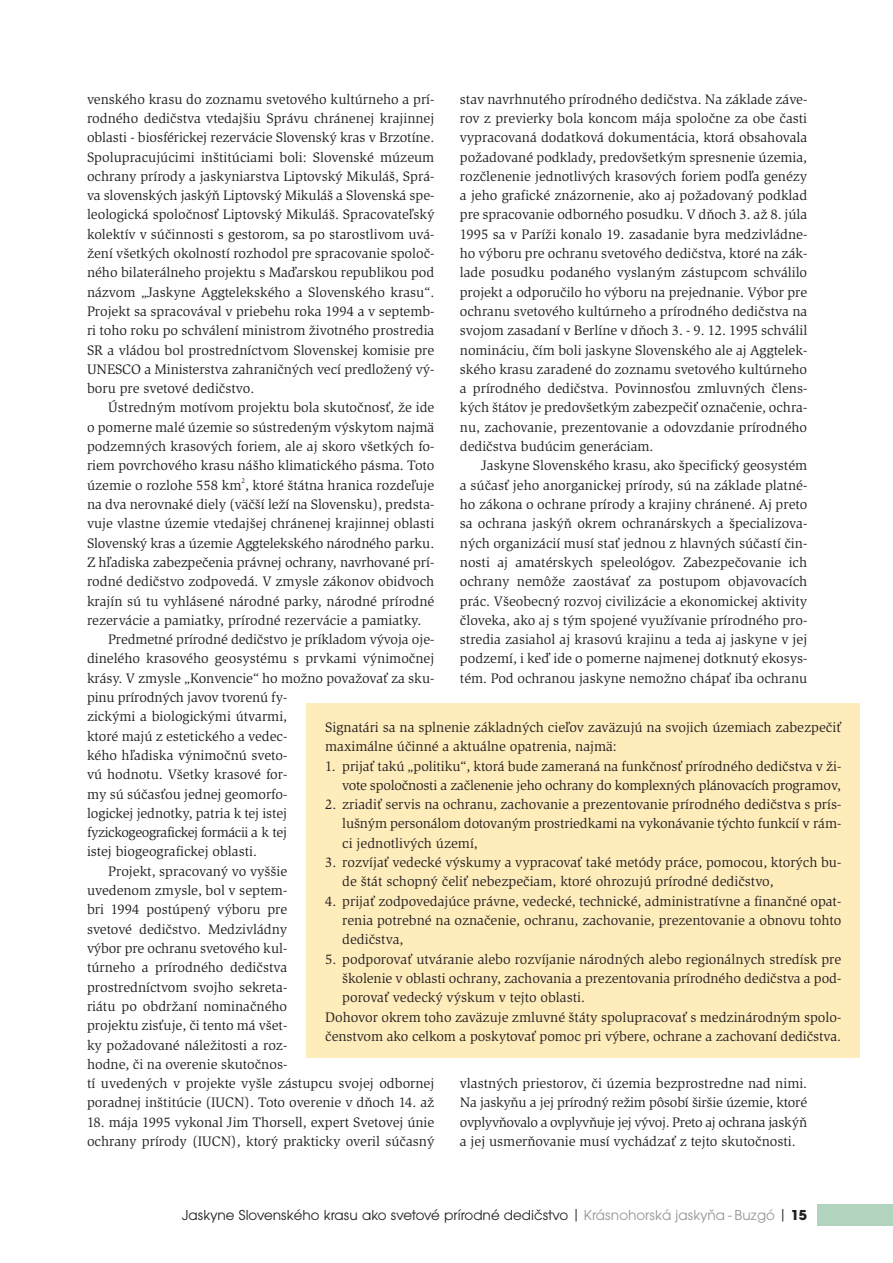
<style>
.page{position:relative;width:893px;height:1263px;background:#fff}
.page>*{position:absolute;margin:0;border:0;box-sizing:border-box;transform-origin:0 0}
.t1{font:15px "Avant Gar Got Itc TCE";color:#231f20}
.t2{font:14.25px/19.4px "Slimbach Itc TCE";color:#231f20;text-align:justify}
.t3{font:14.25px "Slimbach Itc TCE";letter-spacing:-.025em;color:#231f20}
.t4{font:7.05px "Slimbach Itc TCE";color:#231f20}
.s1{color:#939598}
.s2{font-weight:700}
</style>
<div class="page">
<div style="left:817px;top:1205px;width:75px;height:21px;background:#b2d3bd"></div>
<div style="left:307px;top:704px;width:552px;height:354px;background:#ffecbb"></div>
<p class="t2" style="left:460px;top:90px;width:349px">stav navrhnutého prírodného dedičstva. Na základe záve&shy;rov z previerky bola koncom mája spoločne za obe časti vypracovaná dodatková dokumentácia, ktorá obsahovala požadované podklady, predovšetkým spresnenie územia, rozčlenenie jednotlivých krasových foriem podľa genézy a jeho grafické znázornenie, ako aj požadovaný podklad pre spracovanie odborného posudku. V dňoch 3. až 8. júla 1995 sa v Paríži konalo 19. zasadanie byra medzivládne&shy;ho výboru pre ochranu svetového dedičstva, ktoré na zák&shy;lade posudku podaného vyslaným zástupcom schválilo projekt a odporučilo ho výboru na prejednanie. Výbor pre ochranu svetového kultúrneho a prírodného dedičstva na svojom zasadaní v Berlíne v dňoch 3. - 9. 12. 1995 schválil nomináciu, čím boli jaskyne Slovenského ale aj Aggtelek&shy;ského krasu zaradené do zoznamu svetového kultúrneho a prírodného dedičstva. Povinnosťou zmluvných člens&shy;kých štátov je predovšetkým zabezpečiť označenie, ochra&shy;nu, zachovanie, prezentovanie a odovzdanie prírodného dedičstva budúcim generáciam.</p>
<p class="t2" style="left:460px;top:457px;width:349px;text-indent:21px">Jaskyne Slovenského krasu, ako špecifický geosystém a súčasť jeho anorganickej prírody, sú na základe platné&shy;ho zákona o ochrane prírody a krajiny chránené. Aj preto sa ochrana jaskýň okrem ochranárskych a špecializova&shy;ných organizácií musí stať jednou z hlavných súčastí čin&shy;nosti aj amatérskych speleológov. Zabezpečovanie ich ochrany nemôže zaostávať za postupom objavovacích prác. Všeobecný rozvoj civilizácie a ekonomickej aktivity človeka, ako aj s tým spojené využívanie prírodného pro&shy;stredia zasiahol aj krasovú krajinu a teda aj jaskyne v jej podzemí, i keď ide o pomerne najmenej dotknutý ekosys&shy;tém. Pod ochranou jaskyne nemožno chápať iba ochranu</p>
<p class="t2" style="left:87px;top:90px;width:349px">venského krasu do zoznamu svetového kultúrneho a prí&shy;rodného dedičstva vtedajšiu Správu chránenej krajinnej oblasti - biosférickej rezervácie Slovenský kras v Brzotíne.<br>Spolupracujúcimi inštitúciami boli: Slovenské múzeum ochrany prírody a jaskyniarstva Liptovský Mikuláš, Sprá&shy;va slovenských jaskýň Liptovský Mikuláš a Slovenská spe&shy;leologická spoločnosť Liptovský Mikuláš. Spracovateľský kolektív v súčinnosti s gestorom, sa po starostlivom uvá&shy;žení všetkých okolností rozhodol pre spracovanie spoloč&shy;ného bilaterálneho projektu s Maďarskou republikou pod názvom „Jaskyne Aggtelekského a Slovenského krasu“.<br>Projekt sa spracovával v priebehu roka 1994 a v septemb&shy;ri toho roku po schválení ministrom životného prostredia SR a vládou bol prostredníctvom Slovenskej komisie pre UNESCO a Ministerstva zahraničných vecí predložený vý&shy;boru pre svetové dedičstvo.</p>
<p class="t2" style="left:87px;top:399px;width:349px;text-indent:21px">Ústredným motívom projektu bola skutočnosť, že ide o pomerne malé územie so sústredeným výskytom najmä podzemných krasových foriem, ale aj skoro všetkých fo&shy;riem povrchového krasu nášho klimatického pásma. Toto územie o rozlohe 558 km , ktoré štátna hranica rozdeľuje</p>
<p class="t4" style="left:241px;top:478px;width:5px">2</p>
<p class="t2" style="left:87px;top:496px;width:349px">na dva nerovnaké diely (väčší leží na Slovensku), predsta-</p>
<p class="t2" style="left:87px;top:515px;width:349px">vuje vlastne územie vtedajšej chránenej krajinnej oblasti</p>
<p class="t2" style="left:87px;top:534px;width:349px">Slovenský kras a územie Aggtelekského národného parku.</p>
<p class="t2" style="left:87px;top:554px;width:349px">Z hľadiska zabezpečenia právnej ochrany, navrhované prí-</p>
<p class="t2" style="left:87px;top:573px;width:349px">rodné dedičstvo zodpovedá. V zmysle zákonov obidvoch</p>
<p class="t2" style="left:87px;top:592px;width:349px">krajín sú tu vyhlásené národné parky, národné prírodné</p>
<p class="t2" style="left:87px;top:612px;width:336px">rezervácie a pamiatky, prírodné rezervácie a pamiatky.</p>
<p class="t2" style="left:108px;top:631px;width:327px">Predmetné prírodné dedičstvo je príkladom vývoja oje-</p>
<p class="t2" style="left:87px;top:650px;width:349px">dinelého krasového geosystému s prvkami výnimočnej</p>
<p class="t2" style="left:87px;top:670px;width:349px">krásy. V zmysle „Konvencie“ ho možno považovať za sku-</p>
<p class="t2" style="left:87px;top:689px;width:202px">pinu prírodných javov tvorenú fy-</p>
<p class="t2" style="left:87px;top:708px;width:202px">zickými a biologickými útvarmi,</p>
<p class="t2" style="left:87px;top:727px;width:202px">ktoré majú z estetického a vedec-</p>
<p class="t2" style="left:87px;top:747px;width:202px">kého hľadiska výnimočnú sveto-</p>
<p class="t2" style="left:87px;top:766px;width:202px">vú hodnotu. Všetky krasové for-</p>
<p class="t2" style="left:87px;top:785px;width:202px">my sú súčasťou jednej geomorfo-</p>
<p class="t2" style="left:87px;top:805px;width:202px">logickej jednotky, patria k tej istej</p>
<p class="t3" style="left:87px;top:827px;width:202px">fyzickogeografickej formácii a k tej</p>
<p class="t2" style="left:87px;top:843px;width:171px">istej biogeografickej oblasti.</p>
<p class="t2" style="left:108px;top:863px;width:180px">Projekt, spracovaný vo vyššie</p>
<p class="t2" style="left:87px;top:882px;width:202px">uvedenom zmysle, bol v septem-</p>
<p class="t2" style="left:87px;top:901px;width:202px">bri 1994 postúpený výboru pre</p>
<p class="t2" style="left:87px;top:921px;width:202px">svetové dedičstvo. Medzivládny</p>
<p class="t2" style="left:87px;top:940px;width:202px">výbor pre ochranu svetového kul-</p>
<p class="t2" style="left:87px;top:959px;width:202px">túrneho a prírodného dedičstva</p>
<p class="t2" style="left:87px;top:978px;width:202px">prostredníctvom svojho sekreta-</p>
<p class="t2" style="left:87px;top:998px;width:202px">riátu po obdržaní nominačného</p>
<p class="t2" style="left:87px;top:1017px;width:202px">projektu zisťuje, či tento má všet-</p>
<p class="t2" style="left:87px;top:1036px;width:202px">ky požadované náležitosti a roz-</p>
<p class="t2" style="left:87px;top:1056px;width:202px">hodne, či na overenie skutočnos-</p>
<p class="t2" style="left:87px;top:1075px;width:349px">tí uvedených v projekte vyšle zástupcu svojej odbornej</p>
<p class="t2" style="left:87px;top:1094px;width:349px">poradnej inštitúcie (IUCN). Toto overenie v dňoch 14. až</p>
<p class="t2" style="left:87px;top:1114px;width:349px">18. mája 1995 vykonal Jim Thorsell, expert Svetovej únie ochrany prírody (IUCN), ktorý prakticky overil súčasný</p>
<p class="t2" style="left:325px;top:719px;width:517px">Signatári sa na splnenie základných cieľov zaväzujú na svojich územiach zabezpečiť maximálne účinné a aktuálne opatrenia, najmä:</p>
<p class="t2" style="left:325px;top:757px;width:517px;text-align:right">1. prijať takú „politiku“, ktorá bude zameraná na funkčnosť prírodného dedičstva v ži&shy;vote spoločnosti a začlenenie jeho ochrany do komplexných plánovacích programov,</p>
<p class="t2" style="left:342px;top:796px;width:500px;text-indent:-17px">2. zriadiť servis na ochranu, zachovanie a prezentovanie prírodného dedičstva s prís&shy;lušným personálom dotovaným prostriedkami na vykonávanie týchto funkcií v rám&shy;ci jednotlivých území,</p>
<p class="t2" style="left:342px;top:854px;width:500px;text-indent:-17px">3. rozvíjať vedecké výskumy a vypracovať také metódy práce, pomocou, ktorých bu&shy;de štát schopný čeliť nebezpečiam, ktoré ohrozujú prírodné dedičstvo,</p>
<p class="t2" style="left:342px;top:893px;width:500px;text-indent:-17px">4. prijať zodpovedajúce právne, vedecké, technické, administratívne a finančné opat&shy;renia potrebné na označenie, ochranu, zachovanie, prezentovanie a obnovu tohto dedičstva,</p>
<p class="t2" style="left:325px;top:950px;width:517px">5. podporovať utváranie alebo rozvíjanie národných alebo regionálnych stredísk pre</p>
<p class="t2" style="left:342px;top:970px;width:500px">školenie v oblasti ochrany, zachovania a prezentovania prírodného dedičstva a pod-</p>
<p class="t2" style="left:342px;top:989px;width:244px">porovať vedecký výskum v tejto oblasti.</p>
<p class="t2" style="left:325px;top:1008px;width:517px">Dohovor okrem toho zaväzuje zmluvné štáty spolupracovať s medzinárodným spolo-</p>
<p class="t2" style="left:325px;top:1028px;width:517px">čenstvom ako celkom a poskytovať pomoc pri výbere, ochrane a zachovaní dedičstva.</p>
<p class="t2" style="left:460px;top:1075px;width:349px">vlastných priestorov, či územia bezprostredne nad nimi.<br>Na jaskyňu a jej prírodný režim pôsobí širšie územie, ktoré ovplyvňovalo a ovplyvňuje jej vývoj. Preto aj ochrana jaskýň a jej usmerňovanie musí vychádzať z tejto skutočnosti.</p>
<p class="t1" style="left:182px;top:1209px;width:626px">Jaskyne Slovenského krasu ako svetové prírodné dedičstvo | <span class="s1">Krásnohorská jaskyňa - Buzgó</span> | <span class="s2">15</span></p>
</div>
